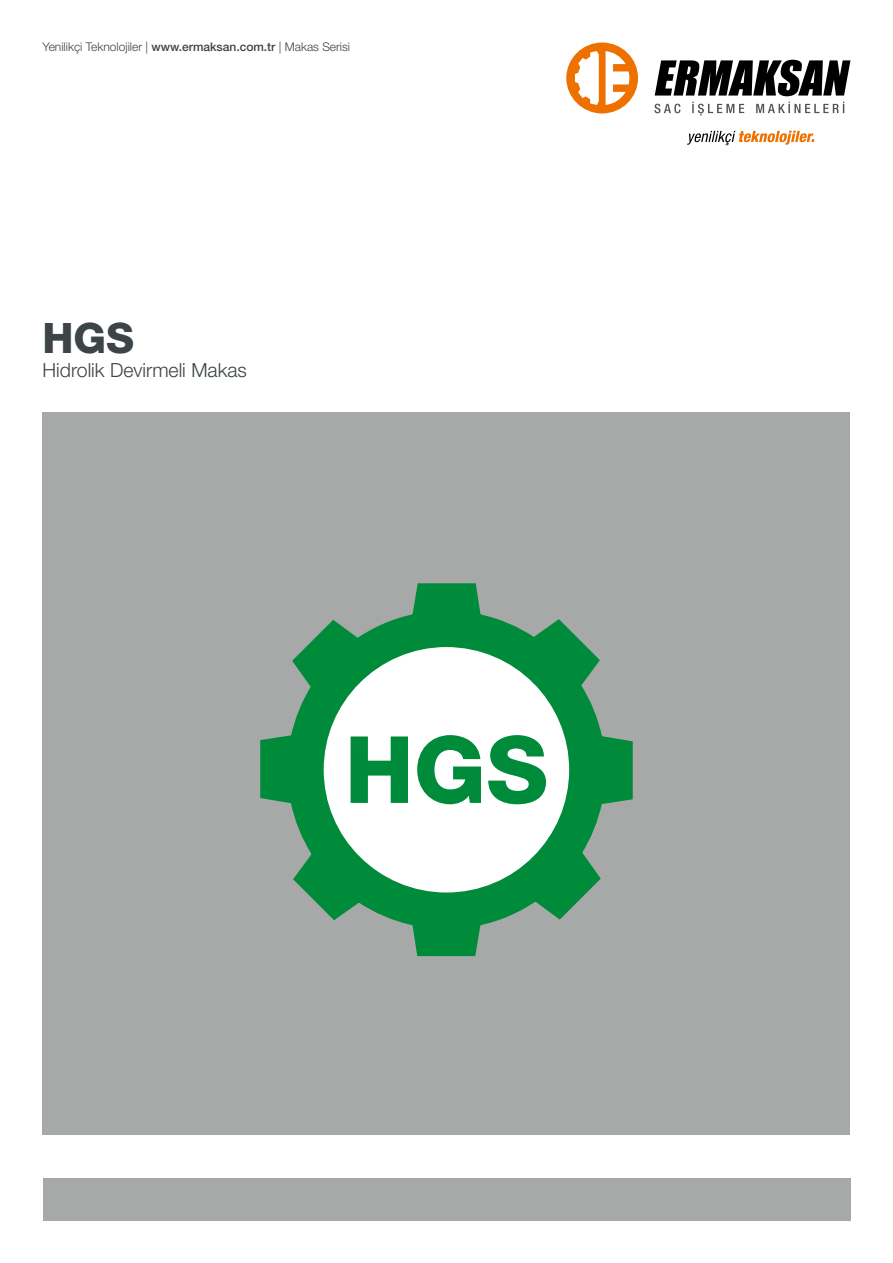
<style>
.page{position:relative;width:893px;height:1263px;background:#fff}
.page>*{position:absolute;margin:0;border:0;box-sizing:border-box;transform-origin:0 0}
.t1{font:800 93px "Helvetica Neue LT Pro";color:#008b3a}
.t2{font:800 42px "Helvetica Neue LT Pro";color:#3c4448}
.t3{font:300 19.5px "Helvetica Neue LT Pro";color:#3c4448}
.t4{font:300 12px "Helvetica Neue LT Pro";color:#3c4448}
.s1{font-weight:500}
</style>
<div class="page">
<div style="left:43px;top:412px;width:807px;height:723px;background:#a7a9a9"></div>
<svg style="left:260px;top:583px;width:373px;height:374px"></svg>
<div style="left:324px;top:647px;width:245px;height:245px;background:#fff;border-radius:50%"></div>
<div style="left:43px;top:1178px;width:807px;height:42px;background:#a7a9a9"></div>
<svg style="left:655px;top:60px;width:195px;height:36px"></svg>
<svg style="left:654px;top:102px;width:190px;height:14px"></svg>
<svg style="left:687px;top:131px;width:127px;height:14px"></svg>
<div style="left:566px;top:43px;width:72px;height:70px;background:#ee7100;border-radius:50%"></div>
<svg style="left:575px;top:51px;width:24px;height:54px"></svg>
<svg style="left:605px;top:51px;width:24px;height:54px"></svg>
<p class="t4" style="left:43px;top:39px;width:309px">Yenilikçi Teknolojiler | <span class="s1">www.ermaksan.com.tr</span> | Makas Serisi</p>
<h2 class="t2" style="left:43px;top:313px;width:93px">HGS</h2>
<h3 class="t3" style="left:43px;top:358px;width:206px">Hidrolik Devirmeli Makas</h3>
<h1 class="t1" style="left:345px;top:714px;width:205px">HGS</h1>
</div>
